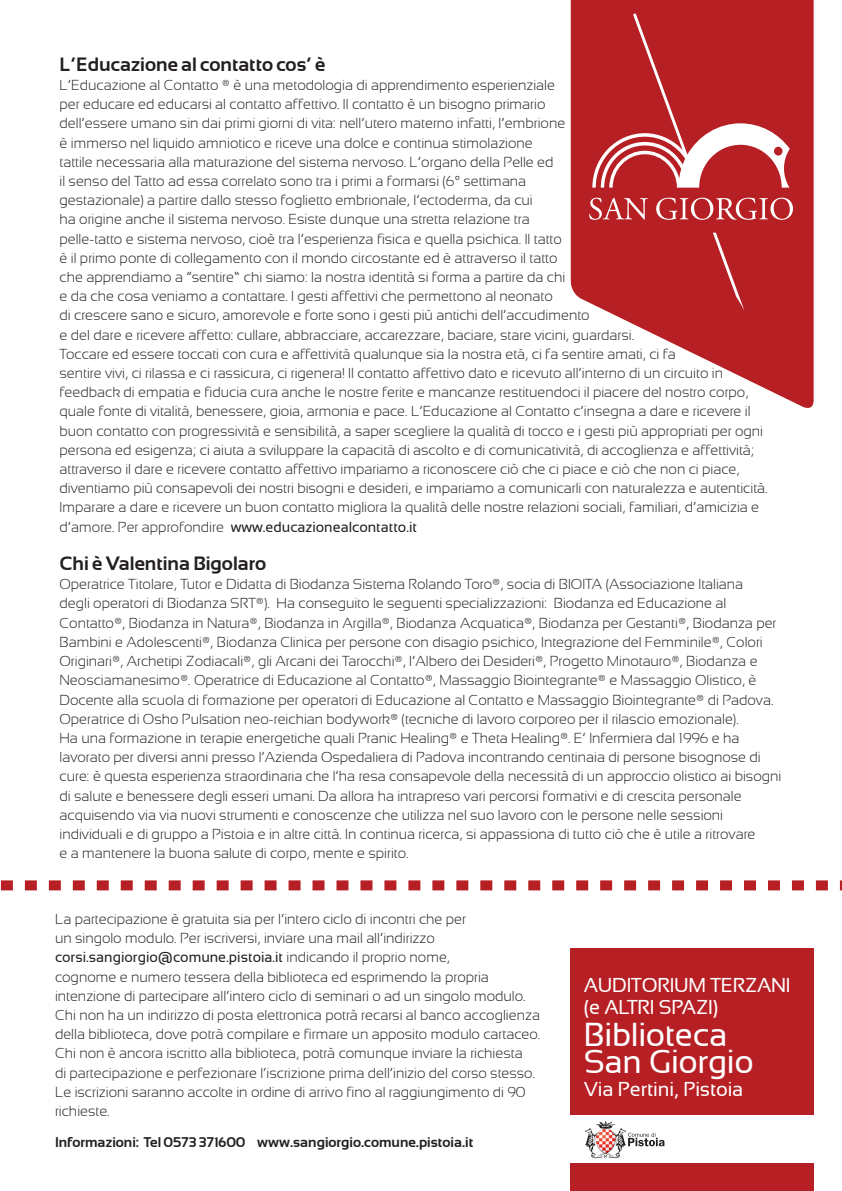
<style>
.page{position:relative;width:842px;height:1191px;background:#fff}
.page>*{position:absolute;margin:0;border:0;box-sizing:border-box;transform-origin:0 0}
.t1{font:33px "Sansation";letter-spacing:-.01em;color:#fff}
.t2{font:20px/22px "Sansation";letter-spacing:-.01em;color:#fff}
.t3{font:700 19.2px "Sansation";color:#231f20}
.t4{font:300 14.4px/19.2px "Sansation";color:#231f20}
.t5{font:14.4px "Sansation";color:#231f20}
.t6{font:700 14px "Sansation";color:#231f20}
.s1{font-weight:400}
.s2{font-weight:300}
</style>
<div class="page">
<div style="left:571px;top:948px;width:243px;height:243px;background:#b62024"></div>
<svg style="left:571px;top:0;width:243px;height:408px;fill:#b62024"></svg>
<svg style="left:589px;top:198px;width:3px;height:22px"></svg>
<svg style="left:790px;top:198px;width:3px;height:22px"></svg>
<svg style="left:592px;top:13px;width:198px;height:298px;background:#bd3639"></svg>
<svg style="left:0;top:880px;width:842px;height:10px"></svg>
<div style="left:571px;top:1115px;width:243px;height:48px;background:#fff"></div>
<img style="left:585px;top:1121px;width:41px;height:38px">
<svg style="left:628px;top:1132px;width:36px;height:14px"></svg>
<p class="t3" style="left:60px;top:53px;width:267px">L’Educazione al contatto cos’ è</p>
<p class="t4" style="left:60px;top:75px;width:497px">L’Educazione al Contatto ® è una metodologia di apprendimento esperienziale</p>
<p class="t4" style="left:60px;top:95px;width:487px">per educare ed educarsi al contatto affettivo. Il contatto è un bisogno primario</p>
<p class="t4" style="left:60px;top:114px;width:507px">dell’essere umano sin dai primi giorni di vita: nell’utero materno infatti, l’embrione</p>
<p class="t4" style="left:60px;top:133px;width:475px">è immerso nel liquido amniotico e riceve una dolce e continua stimolazione</p>
<p class="t4" style="left:60px;top:152px;width:495px">tattile necessaria alla maturazione del sistema nervoso. L’organo della Pelle ed</p>
<p class="t4" style="left:60px;top:171px;width:468px">il senso del Tatto ad essa correlato sono tra i primi a formarsi (6° settimana</p>
<p class="t4" style="left:60px;top:191px;width:475px">gestazionale) a partire dallo stesso foglietto embrionale, l’ectoderma, da cui</p>
<p class="t4" style="left:60px;top:210px;width:472px">ha origine anche il sistema nervoso. Esiste dunque una stretta relazione tra</p>
<p class="t4" style="left:60px;top:229px;width:504px">pelle-tatto e sistema nervoso, cioè tra l’esperienza fisica e quella psichica. Il tatto</p>
<p class="t4" style="left:60px;top:248px;width:499px">è il primo ponte di collegamento con il mondo circostante ed è attraverso il tatto</p>
<p class="t4" style="left:60px;top:267px;width:507px">che apprendiamo a “sentire” chi siamo: la nostra identità si forma a partire da chi</p>
<p class="t4" style="left:60px;top:287px;width:495px">e da che cosa veniamo a contattare. I gesti affettivi che permettono al neonato</p>
<p class="t4" style="left:60px;top:306px;width:532px">di crescere sano e sicuro, amorevole e forte sono i gesti più antichi dell’accudimento</p>
<p class="t4" style="left:60px;top:325px;width:576px">e del dare e ricevere affetto: cullare, abbracciare, accarezzare, baciare, stare vicini, guardarsi.</p>
<p class="t4" style="left:60px;top:344px;width:618px">Toccare ed essere toccati con cura e affettività qualunque sia la nostra età, ci fa sentire amati, ci fa</p>
<p class="t4" style="left:60px;top:363px;width:709px">sentire vivi, ci rilassa e ci rassicura, ci rigenera! Il contatto affettivo dato e ricevuto all’interno di un circuito in feedback di empatia e fiducia cura anche le nostre ferite e mancanze restituendoci il piacere del nostro corpo, quale fonte di vitalità, benessere, gioia, armonia e pace. L’Educazione al Contatto c’insegna a dare e ricevere il buon contatto con progressività e sensibilità, a saper scegliere la qualità di tocco e i gesti più appropriati per ogni persona ed esigenza; ci aiuta a sviluppare la capacità di ascolto e di comunicatività, di accoglienza e affettività; attraverso il dare e ricevere contatto affettivo impariamo a riconoscere ciò che ci piace e ciò che non ci piace, diventiamo più consapevoli dei nostri bisogni e desideri, e impariamo a comunicarli con naturalezza e autenticità.<br>Imparare a dare e ricevere un buon contatto migliora la qualità delle nostre relazioni sociali, familiari, d’amicizia e d’amore. Per approfondire <span class="s1">www.educazionealcontatto.it</span></p>
<p class="t3" style="left:60px;top:552px;width:208px">Chi è Valentina Bigolaro</p>
<p class="t4" style="left:60px;top:575px;width:685px">Operatrice Titolare, Tutor e Didatta di Biodanza Sistema Rolando Toro®, socia di BIOITA (Associazione Italiana</p>
<p class="t4" style="left:60px;top:594px;width:718px">degli operatori di Biodanza SRT®). Ha conseguito le seguenti specializzazioni: Biodanza ed Educazione al Contatto®, Biodanza in Natura®, Biodanza in Argilla®, Biodanza Acquatica®, Biodanza per Gestanti®, Biodanza per Bambini e Adolescenti®, Biodanza Clinica per persone con disagio psichico, Integrazione del Femminile®, Colori Originari®, Archetipi Zodiacali®, gli Arcani dei Tarocchi®, l’Albero dei Desideri®, Progetto Minotauro®, Biodanza e Neosciamanesimo®. Operatrice di Educazione al Contatto®, Massaggio Biointegrante® e Massaggio Olistico, è Docente alla scuola di formazione per operatori di Educazione al Contatto e Massaggio Biointegrante® di Padova.<br>Operatrice di Osho Pulsation neo-reichian bodywork® (tecniche di lavoro corporeo per il rilascio emozionale).</p>
<p class="t4" style="left:60px;top:728px;width:723px">Ha una formazione in terapie energetiche quali Pranic Healing® e Theta Healing®. E’ Infermiera dal 1996 e ha lavorato per diversi anni presso l’Azienda Ospedaliera di Padova incontrando centinaia di persone bisognose di cure: è questa esperienza straordinaria che l’ha resa consapevole della necessità di un approccio olistico ai bisogni di salute e benessere degli esseri umani. Da allora ha intrapreso vari percorsi formativi e di crescita personale acquisendo via via nuovi strumenti e conoscenze che utilizza nel suo lavoro con le persone nelle sessioni individuali e di gruppo a Pistoia e in altre città. In continua ricerca, si appassiona di tutto ciò che è utile a ritrovare</p>
<p class="t4" style="left:60px;top:843px;width:351px">e a mantenere la buona salute di corpo, mente e spirito.</p>
<p class="t4" style="left:55px;top:909px;width:413px">La partecipazione è gratuita sia per l’intero ciclo di incontri che per</p>
<p class="t4" style="left:55px;top:928px;width:381px">un singolo modulo. Per iscriversi, inviare una mail all’indirizzo</p>
<p class="t5" style="left:55px;top:949px;width:397px">corsi.sangiorgio@comune.pistoia.it <span class="s2">indicando il proprio nome,</span></p>
<p class="t4" style="left:55px;top:967px;width:487px">cognome e numero tessera della biblioteca ed esprimendo la propria intenzione di partecipare all’intero ciclo di seminari o ad un singolo modulo.<br>Chi non ha un indirizzo di posta elettronica potrà recarsi al banco accoglienza della biblioteca, dove potrà compilare e firmare un apposito modulo cartaceo.<br>Chi non è ancora iscritto alla biblioteca, potrà comunque inviare la richiesta<br>di partecipazione e perfezionare l’iscrizione prima dell’inizio del corso stesso.<br>Le iscrizioni saranno accolte in ordine di arrivo fino al raggiungimento di 90 richieste.</p>
<p class="t6" style="left:55px;top:1134px;width:420px">Informazioni: Tel 0573 371600 www.sangiorgio.comune.pistoia.it</p>
<p class="t2" style="left:584px;top:973px;width:208px">AUDITORIUM TERZANI (e ALTRI SPAZI)</p>
<p class="t1" style="left:584px;top:1016px;width:145px">Biblioteca</p>
<p class="t1" style="left:584px;top:1043px;width:171px">San Giorgio</p>
<p class="t2" style="left:584px;top:1078px;width:161px">Via Pertini, Pistoia</p>
</div>
